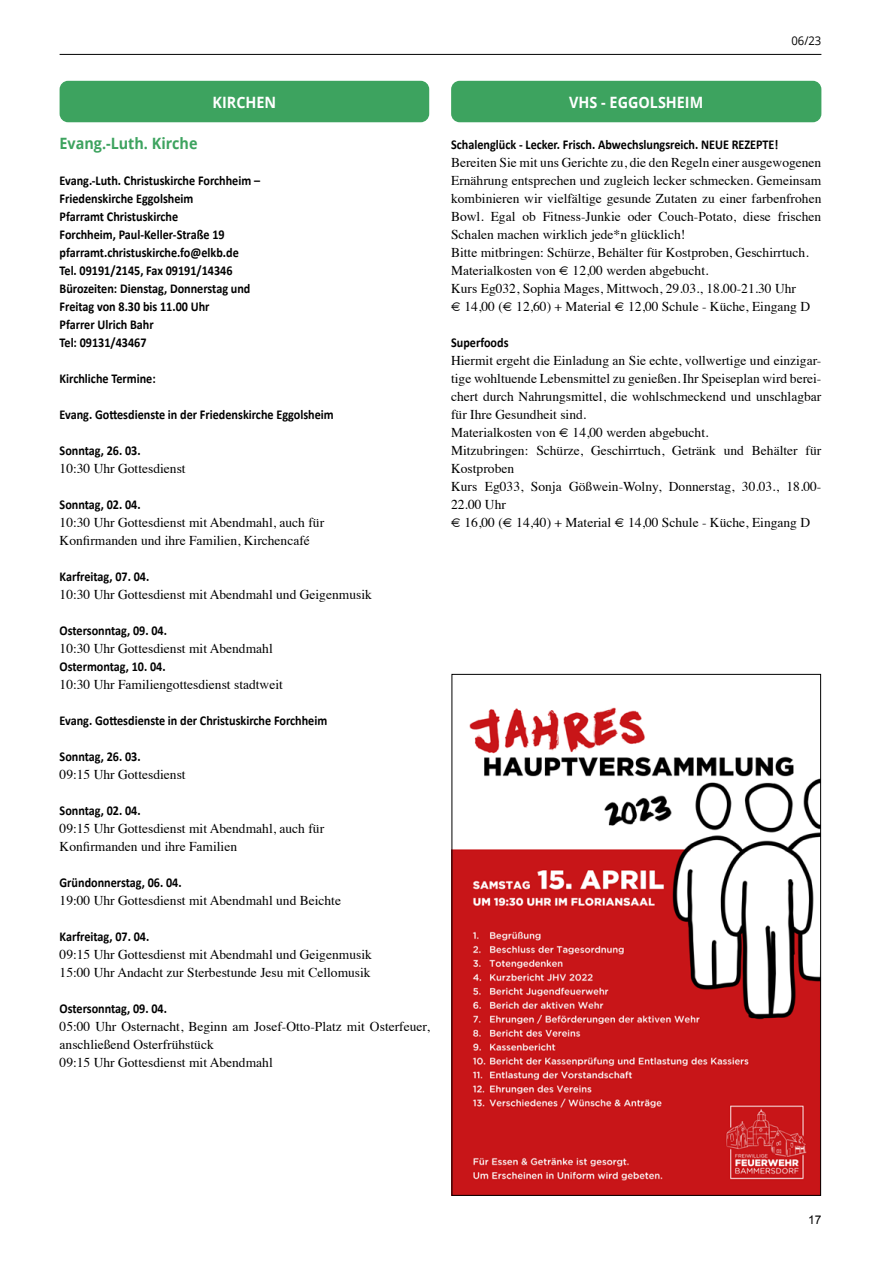
<style>
.page{position:relative;width:881px;height:1263px;background:#fff}
.page>*{position:absolute;margin:0;border:0;box-sizing:border-box;transform-origin:0 0}
.t1{font:700 15.6px "Open Sans";color:#fff;scale:.92 1}
.t2{font:700 15.6px "Open Sans";color:#3da35f;scale:.92 1}
.t3{font:13.5px/18px "Times";color:#000}
.t4{font:700 13.5px/18px "Calibri";color:#000;scale:.9 1}
.t5{font:12px "Open Sans";color:#000;scale:.94 1}
.t6{font:12px "Arial";color:#000}
</style>
<div class="page">
<hr style="left:60px;top:54px;width:761px;height:1px;background:#000">
<div style="left:60px;top:81px;width:369px;height:41px;background:#3da35f;border-radius:9px"></div>
<img style="left:453px;top:707px;width:365px;height:487px">
<div style="left:451px;top:81px;width:370px;height:41px;background:#3da35f;border-radius:9px"></div>
<p class="t1" style="left:212px;top:91px;width:71px">KIRCHEN</p>
<p class="t2" style="left:60px;top:132px;width:151px">Evang.-Luth. Kirche</p>
<p class="t4" style="left:60px;top:171px;width:224px">Evang.-Luth. Christuskirche Forchheim –<br>Friedenskirche Eggolsheim<br>Pfarramt Christuskirche<br>Forchheim, Paul-Keller-Straße 19 pfarramt.christuskirche.fo@elkb.de<br>Tel. 09191/2145, Fax 09191/14346<br>Bürozeiten: Dienstag, Donnerstag und<br>Freitag von 8.30 bis 11.00 Uhr<br>Pfarrer Ulrich Bahr<br>Tel: 09131/43467</p>
<p class="t4" style="left:60px;top:369px;width:108px">Kirchliche Termine:</p>
<p class="t4" style="left:60px;top:405px;width:306px">Evang. Gottesdienste in der Friedenskirche Eggolsheim</p>
<p class="t4" style="left:60px;top:441px;width:92px">Sonntag, 26. 03.</p>
<p class="t3" style="left:60px;top:458px;width:127px">10:30 Uhr Gottesdienst</p>
<p class="t4" style="left:60px;top:495px;width:92px">Sonntag, 02. 04.</p>
<p class="t3" style="left:60px;top:512px;width:266px">10:30 Uhr Gottesdienst mit Abendmahl, auch für<br>Konfirmanden und ihre Familien, Kirchencafé</p>
<p class="t4" style="left:60px;top:567px;width:101px">Karfreitag, 07. 04.</p>
<p class="t3" style="left:60px;top:584px;width:313px">10:30 Uhr Gottesdienst mit Abendmahl und Geigenmusik</p>
<p class="t4" style="left:60px;top:621px;width:121px">Ostersonntag, 09. 04.</p>
<p class="t3" style="left:60px;top:638px;width:214px">10:30 Uhr Gottesdienst mit Abendmahl</p>
<p class="t4" style="left:60px;top:657px;width:119px">Ostermontag, 10. 04.</p>
<p class="t3" style="left:60px;top:674px;width:225px">10:30 Uhr Familiengottesdienst stadtweit</p>
<p class="t4" style="left:60px;top:711px;width:299px">Evang. Gottesdienste in der Christuskirche Forchheim</p>
<p class="t4" style="left:60px;top:747px;width:92px">Sonntag, 26. 03.</p>
<p class="t3" style="left:60px;top:764px;width:127px">09:15 Uhr Gottesdienst</p>
<p class="t4" style="left:60px;top:801px;width:92px">Sonntag, 02. 04.</p>
<p class="t3" style="left:60px;top:818px;width:266px">09:15 Uhr Gottesdienst mit Abendmahl, auch für<br>Konfirmanden und ihre Familien</p>
<p class="t4" style="left:60px;top:873px;width:137px">Gründonnerstag, 06. 04.</p>
<p class="t3" style="left:60px;top:890px;width:283px">19:00 Uhr Gottesdienst mit Abendmahl und Beichte</p>
<p class="t4" style="left:60px;top:927px;width:101px">Karfreitag, 07. 04.</p>
<p class="t3" style="left:60px;top:944px;width:313px">09:15 Uhr Gottesdienst mit Abendmahl und Geigenmusik<br>15:00 Uhr Andacht zur Sterbestunde Jesu mit Cellomusik</p>
<p class="t4" style="left:60px;top:999px;width:121px">Ostersonntag, 09. 04.</p>
<p class="t3" style="left:60px;top:1016px;width:371px">05:00 Uhr Osternacht, Beginn am Josef-Otto-Platz mit Osterfeuer, anschließend Osterfrühstück<br>09:15 Uhr Gottesdienst mit Abendmahl</p>
<p class="t5" style="left:791px;top:32px;width:33px">06/23</p>
<p class="t1" style="left:569px;top:91px;width:147px">VHS - EGGOLSHEIM</p>
<p class="t4" style="left:451px;top:135px;width:365px">Schalenglück - Lecker. Frisch. Abwechslungsreich. NEUE REZEPTE!</p>
<p class="t3" style="left:451px;top:152px;width:371px">Bereiten Sie mit uns Gerichte zu, die den Regeln einer ausgewogenen Ernährung entsprechen und zugleich lecker schmecken. Gemeinsam kombinieren wir vielfältige gesunde Zutaten zu einer farbenfrohen Bowl. Egal ob Fitness-Junkie oder Couch-Potato, diese frischen Schalen machen wirklich jede*n glücklich!<br>Bitte mitbringen: Schürze, Behälter für Kostproben, Geschirrtuch.<br>Materialkosten von € 12,00 werden abgebucht.<br>Kurs Eg032, Sophia Mages, Mittwoch, 29.03., 18.00-21.30 Uhr<br>€ 14,00 (€ 12,60) + Material € 12,00 Schule - Küche, Eingang D</p>
<p class="t4" style="left:451px;top:333px;width:65px">Superfoods</p>
<p class="t3" style="left:451px;top:350px;width:371px">Hiermit ergeht die Einladung an Sie echte, vollwertige und einzigar&shy;tige wohltuende Lebensmittel zu genießen. Ihr Speiseplan wird berei&shy;chert durch Nahrungsmittel, die wohlschmeckend und unschlagbar für Ihre Gesundheit sind.<br>Materialkosten von € 14,00 werden abgebucht.<br>Mitzubringen: Schürze, Geschirrtuch, Getränk und Behälter für Kostproben<br>Kurs Eg033, Sonja Gößwein-Wolny, Donnerstag, 30.03., 18.00- 22.00 Uhr<br>€ 16,00 (€ 14,40) + Material € 14,00 Schule - Küche, Eingang D</p>
<p class="t6" style="left:807px;top:1211px;width:15px">17</p>
</div>
